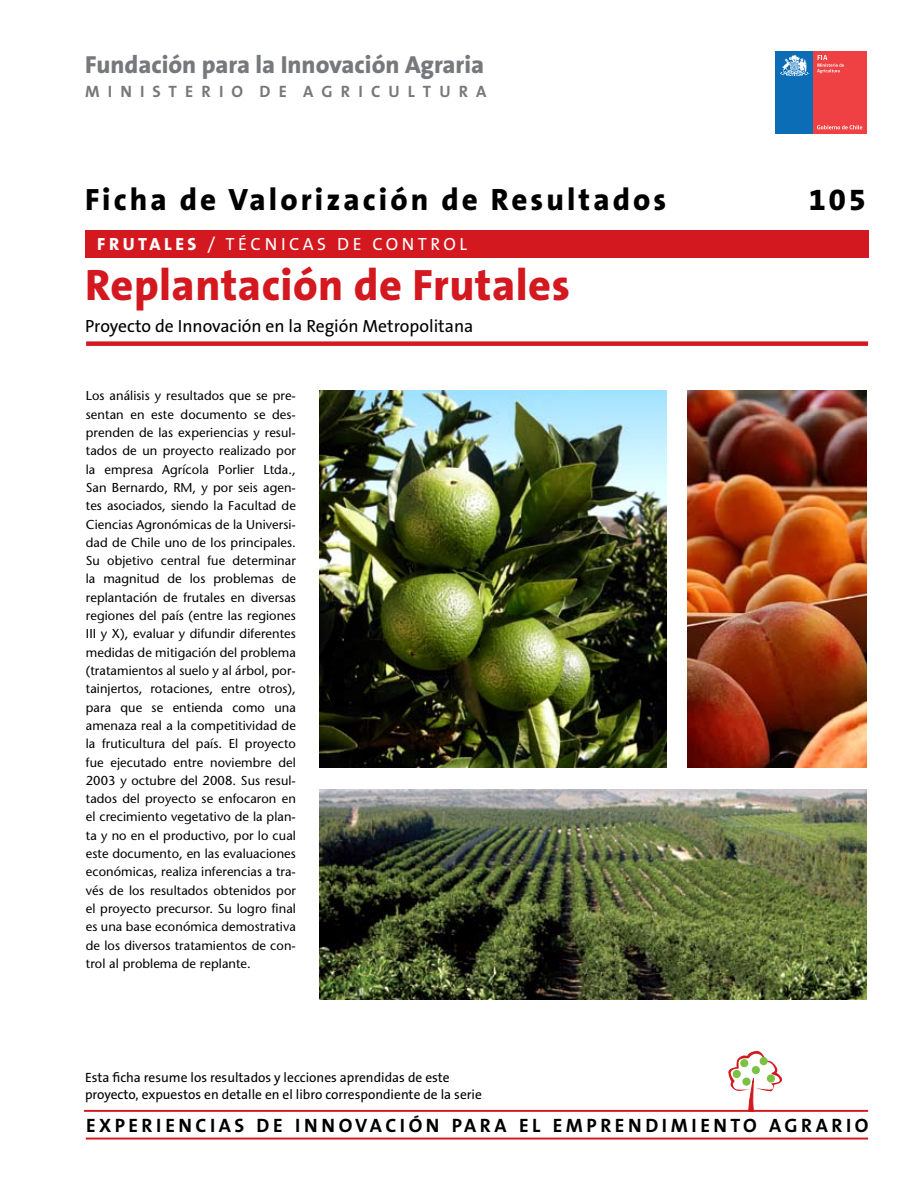
<style>
.page{position:relative;width:918px;height:1188px;background:#fff}
.page>*{position:absolute;margin:0;border:0;box-sizing:border-box;transform-origin:0 0}
.t1{font:800 44.25px "The Sans B8";letter-spacing:.01em;color:#d31820}
.t2{font:800 31.05px "The Sans B8";letter-spacing:.1em;color:#000}
.t3{font:800 24.75px "The Sans B8";color:#77787b}
.t4{font:700 19.5px "The Sans B7";letter-spacing:.18em;color:#000}
.t5{font:17.7px "The Sans B5 Plain";color:#000}
.t6{font:17.7px "The Sans B5 Plain";letter-spacing:.2em;color:#fff}
.t7{font:700 16.5px "The Sans B7";color:#77787b}
.t8{font:13.5px/16.5px "The Sans B5 Plain";color:#000}
.t9{font:12.9px/18.3px "Stone Sans";letter-spacing:.005em;color:#000;text-align:justify}
.s1{font-family:"The Sans B8";font-weight:800}
</style>
<div class="page">
<div style="left:85px;top:230px;width:783px;height:27px;background:#d31820"></div>
<div style="left:86px;top:341px;width:782px;height:5px;background:#d31820"></div>
<svg style="left:713px;top:1051px;width:83px;height:59px"></svg>
<div style="left:733px;top:1070px;width:8px;height:8px;background:#7bc143;border-radius:50%"></div>
<div style="left:740px;top:1059px;width:8px;height:8px;background:#7bc143;border-radius:50%"></div>
<div style="left:752px;top:1066px;width:8px;height:8px;background:#7bc143;border-radius:50%"></div>
<div style="left:760px;top:1057px;width:8px;height:8px;background:#7bc143;border-radius:50%"></div>
<div style="left:767px;top:1074px;width:8px;height:9px;background:#7bc143;border-radius:50%"></div>
<div style="left:742px;top:1078px;width:9px;height:8px;background:#7bc143;border-radius:50%"></div>
<hr style="left:84px;top:1110px;width:784px;height:2px;background:#d31820">
<hr style="left:86px;top:1138px;width:782px;height:2px;background:#d31820">
<div style="left:813px;top:51px;width:54px;height:82px;background:#ef4144"></div>
<svg style="left:817px;top:125px;width:45px;height:4px"></svg>
<svg style="left:817px;top:55px;width:27px;height:18px"></svg>
<div style="left:776px;top:51px;width:37px;height:82px;background:#0b6db6"></div>
<svg style="left:780px;top:55px;width:29px;height:21px"></svg>
<img style="left:320px;top:391px;width:346px;height:376px">
<img style="left:320px;top:790px;width:547px;height:209px">
<img style="left:687px;top:391px;width:180px;height:376px">
<h3 class="t3" style="left:85px;top:51px;width:401px">Fundación para la Innovación Agraria</h3>
<p class="t7" style="left:85px;top:83px;width:403px">M I N I S T E R I O D E A G R I C U L T U R A</p>
<h2 class="t2" style="left:85px;top:183px;width:583px">Ficha de Valorización de Resultados</h2>
<h2 class="t2" style="left:809px;top:183px;width:59px">105</h2>
<h3 class="t6" style="left:97px;top:235px;width:371px"><span class="s1">FRUTALES</span> / TÉCNICAS DE CONTROL</h3>
<h1 class="t1" style="left:85px;top:261px;width:486px">Replantación de Frutales</h1>
<h3 class="t5" style="left:85px;top:317px;width:390px">Proyecto de Innovación en la Región Metropolitana</h3>
<p class="t9" style="left:86px;top:387px;width:212px">Los análisis y resultados que se pre&shy;sentan en este documento se des&shy;prenden de las experiencias y resul&shy;tados de un proyecto realizado por la empresa Agrícola Porlier Ltda., San Bernardo, RM, y por seis agen&shy;tes asociados, siendo la Facultad de Ciencias Agronómicas de la Universi&shy;dad de Chile uno de los principales.<br>Su objetivo central fue determinar la magnitud de los problemas de replantación de frutales en diversas regiones del país (entre las regiones III y X), evaluar y difundir diferentes medidas de mitigación del problema (tratamientos al suelo y al árbol, por&shy;tainjertos, rotaciones, entre otros), para que se entienda como una amenaza real a la competitividad de la fruticultura del país. El proyecto fue ejecutado entre noviembre del 2003 y octubre del 2008. Sus resul&shy;tados del proyecto se enfocaron en el crecimiento vegetativo de la plan&shy;ta y no en el productivo, por lo cual este documento, en las evaluaciones económicas, realiza inferencias a tra&shy;vés de los resultados obtenidos por el proyecto precursor. Su logro final es una base económica demostrativa de los diversos tratamientos de con&shy;trol al problema de replante.</p>
<p class="t8" style="left:85px;top:1070px;width:398px">Esta ficha resume los resultados y lecciones aprendidas de este proyecto, expuestos en detalle en el libro correspondiente de la serie</p>
<h3 class="t4" style="left:86px;top:1115px;width:784px">EXPERIENCIAS DE INNOVACIÓN PARA EL EMPRENDIMIENTO AGRARIO</h3>
</div>
